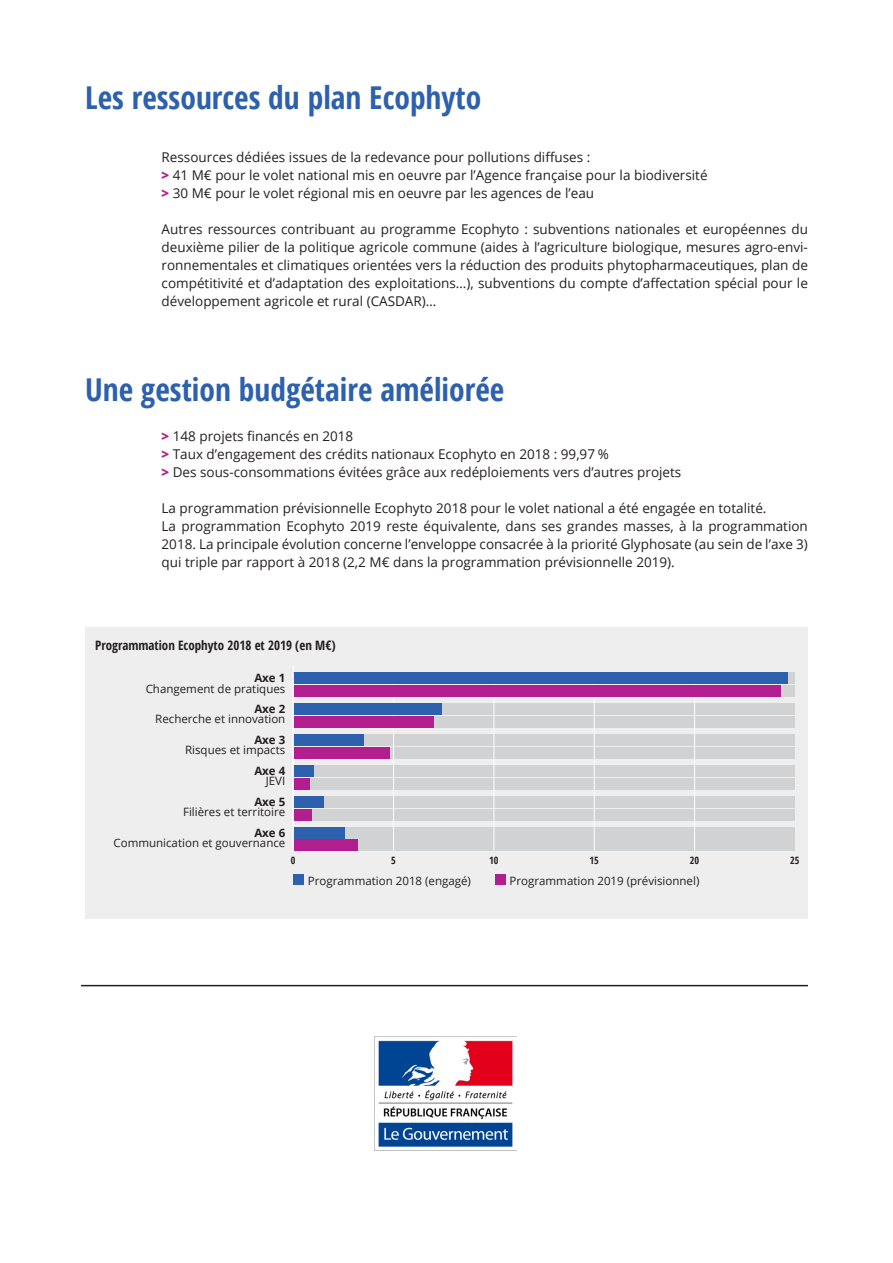
<style>
.page{position:relative;width:893px;height:1263px;background:#fff}
.page>*{position:absolute;margin:0;border:0;box-sizing:border-box;transform-origin:0 0}
.t1{font:700 condensed 31.5px "Open Sans";color:#2d60ad}
.t2{font:13.5px/18px "Open Sans";color:#231f20}
.t3{font:700 condensed 12.9px "Open Sans";color:#231f20}
.t4{font:11.55px "Open Sans";color:#231f20}
.t5{font:700 11.55px "Open Sans";color:#231f20}
.t6{font:700 condensed 10.05px "Open Sans";color:#231f20}
.s1{font-weight:800;color:#b21e8d}
</style>
<div class="page">
<div style="left:85px;top:627px;width:723px;height:292px;background:#eeeeef"></div>
<div style="left:293px;top:685px;width:502px;height:11px;background:#d1d2d4"></div>
<div style="left:293px;top:704px;width:502px;height:11px;background:#d1d2d4"></div>
<div style="left:293px;top:716px;width:502px;height:11px;background:#d1d2d4"></div>
<div style="left:293px;top:735px;width:502px;height:11px;background:#d1d2d4"></div>
<div style="left:293px;top:747px;width:502px;height:11px;background:#d1d2d4"></div>
<div style="left:293px;top:766px;width:502px;height:11px;background:#d1d2d4"></div>
<div style="left:293px;top:778px;width:502px;height:11px;background:#d1d2d4"></div>
<div style="left:293px;top:797px;width:502px;height:11px;background:#d1d2d4"></div>
<div style="left:293px;top:809px;width:502px;height:11px;background:#d1d2d4"></div>
<div style="left:293px;top:827px;width:502px;height:12px;background:#d1d2d4"></div>
<div style="left:293px;top:840px;width:502px;height:11px;background:#d1d2d4"></div>
<hr style="left:393px;top:673px;width:1px;height:178px;background:#fff">
<hr style="left:493px;top:673px;width:1px;height:178px;background:#fff">
<hr style="left:594px;top:673px;width:1px;height:178px;background:#fff">
<hr style="left:694px;top:673px;width:1px;height:178px;background:#fff">
<div style="left:495px;top:875px;width:10px;height:10px;background:#b21e8d"></div>
<div style="left:293px;top:685px;width:488px;height:11px;background:#b21e8d"></div>
<div style="left:293px;top:716px;width:141px;height:11px;background:#b21e8d"></div>
<div style="left:293px;top:747px;width:97px;height:11px;background:#b21e8d"></div>
<div style="left:293px;top:778px;width:16px;height:11px;background:#b21e8d"></div>
<div style="left:293px;top:809px;width:18px;height:11px;background:#b21e8d"></div>
<div style="left:293px;top:840px;width:64px;height:11px;background:#b21e8d"></div>
<div style="left:293px;top:875px;width:11px;height:10px;background:#2d60ad"></div>
<div style="left:293px;top:673px;width:495px;height:11px;background:#2d60ad"></div>
<div style="left:293px;top:704px;width:149px;height:11px;background:#2d60ad"></div>
<div style="left:293px;top:735px;width:71px;height:11px;background:#2d60ad"></div>
<div style="left:293px;top:766px;width:20px;height:11px;background:#2d60ad"></div>
<div style="left:293px;top:797px;width:31px;height:11px;background:#2d60ad"></div>
<div style="left:293px;top:827px;width:51px;height:12px;background:#2d60ad"></div>
<hr style="left:293px;top:665px;width:1px;height:186px;background:#fff">
<img style="left:375px;top:1036px;width:141px;height:115px">
<hr style="left:81px;top:985px;width:727px;height:1px;background:#231f20">
<h1 class="t1" style="left:85px;top:76px;width:398px">Les ressources du plan Ecophyto</h1>
<p class="t2" style="left:162px;top:148px;width:548px">Ressources dédiées issues de la redevance pour pollutions diffuses :<br><span class="s1">&gt;</span> 41 M€ pour le volet national mis en oeuvre par l’Agence française pour la biodiversité <span class="s1">&gt;</span> 30 M€ pour le volet régional mis en oeuvre par les agences de l’eau</p>
<p class="t2" style="left:162px;top:220px;width:648px;text-align:justify">Autres ressources contribuant au programme Ecophyto : subventions nationales et européennes du deuxième pilier de la politique agricole commune (aides à l’agriculture biologique, mesures agro-envi&shy;ronnementales et climatiques orientées vers la réduction des produits phytopharmaceutiques, plan de compétitivité et d’adaptation des exploitations…), subventions du compte d’affectation spécial pour le développement agricole et rural (CASDAR)…</p>
<h1 class="t1" style="left:85px;top:367px;width:421px">Une gestion budgétaire améliorée</h1>
<p class="t2" style="left:162px;top:427px;width:521px"><span class="s1">&gt;</span> 148 projets financés en 2018<br><span class="s1">&gt;</span> Taux d’engagement des crédits nationaux Ecophyto en 2018 : 99,97 %<br><span class="s1">&gt;</span> Des sous-consommations évitées grâce aux redéploiements vers d’autres projets</p>
<p class="t2" style="left:162px;top:499px;width:648px">La programmation prévisionnelle Ecophyto 2018 pour le volet national a été engagée en totalité.<br>La programmation Ecophyto 2019 reste équivalente, dans ses grandes masses, à la programmation 2018. La principale évolution concerne l’enveloppe consacrée à la priorité Glyphosate (au sein de l’axe 3) qui triple par rapport à 2018 (2,2 M€ dans la programmation prévisionnelle 2019).</p>
<p class="t3" style="left:95px;top:636px;width:242px">Programmation Ecophyto 2018 et 2019 (en M€)</p>
<p class="t5" style="left:254px;top:670px;width:32px">Axe 1</p>
<p class="t4" style="left:146px;top:680px;width:141px">Changement de pratiques</p>
<p class="t5" style="left:254px;top:701px;width:32px">Axe 2</p>
<p class="t4" style="left:155px;top:711px;width:132px">Recherche et innovation</p>
<p class="t5" style="left:254px;top:732px;width:32px">Axe 3</p>
<p class="t4" style="left:185px;top:742px;width:102px">Risques et impacts</p>
<p class="t5" style="left:254px;top:763px;width:32px">Axe 4</p>
<p class="t4" style="left:266px;top:773px;width:21px">JEVI</p>
<p class="t5" style="left:254px;top:794px;width:32px">Axe 5</p>
<p class="t4" style="left:183px;top:804px;width:104px">Filières et territoire</p>
<p class="t5" style="left:254px;top:825px;width:32px">Axe 6</p>
<p class="t4" style="left:113px;top:835px;width:173px">Communication et gouvernance</p>
<p class="t6" style="left:291px;top:853px;width:6px">0</p>
<p class="t6" style="left:391px;top:853px;width:6px">5</p>
<p class="t6" style="left:489px;top:853px;width:11px">10</p>
<p class="t6" style="left:590px;top:853px;width:11px">15</p>
<p class="t6" style="left:690px;top:853px;width:11px">20</p>
<p class="t6" style="left:790px;top:853px;width:11px">25</p>
<p class="t4" style="left:308px;top:873px;width:165px">Programmation 2018 (engagé)</p>
<p class="t4" style="left:510px;top:873px;width:191px">Programmation 2019 (prévisionnel)</p>
</div>
